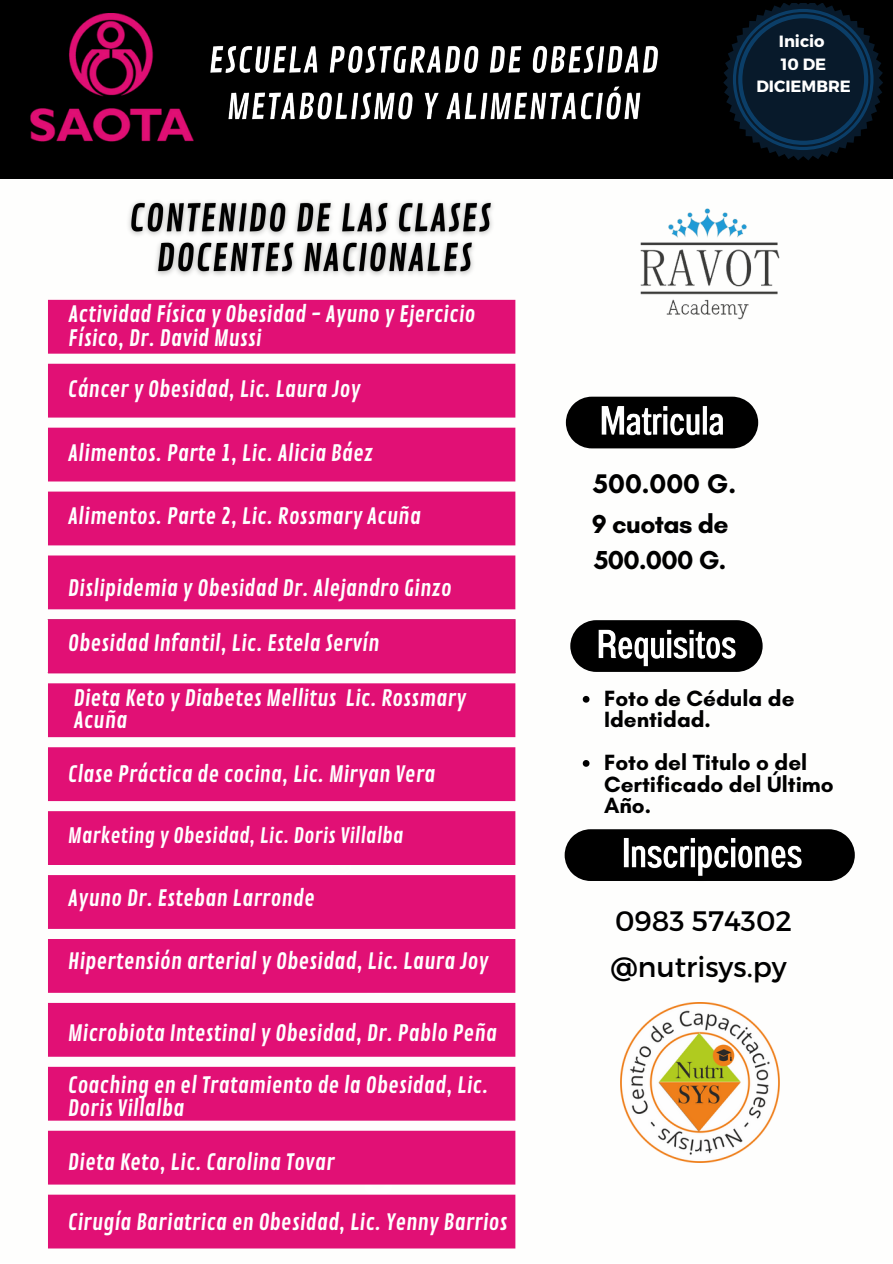
<style>
.page{position:relative;width:893px;height:1264px;background:#fff}
.page>*{position:absolute;margin:0;border:0;box-sizing:border-box;transform-origin:0 0}
.t1{font:28.05px/45.8px "Montserrat";color:#000}
.t2{font:700 27.45px "Glacial Indifference";color:#000}
.t3{font:700 26.4px/35.8px "Glacial Indifference";letter-spacing:-.025em;color:#000}
.t4{font:700 22.5px/21.3px "Glacial Indifference";color:#000}
.t5{font:22.05px/22.5px "Contrail One";color:#fff}
.t6{font:20.7px "Contrail One";color:#fff}
.t7{font:700 16.35px/22.5px "Montserrat";color:#fff;text-align:center}
</style>
<div class="page">
<div style="left:0;top:0;width:892px;height:179px;background:#000"></div>
<img style="left:30px;top:13px;width:164px;height:129px">
<img style="left:210px;top:46px;width:448px;height:74px">
<img style="left:128px;top:201px;width:365px;height:75px">
<svg style="left:566px;top:396px;width:192px;height:52px"></svg>
<img style="left:589px;top:396px;width:145px;height:53px">
<svg style="left:582px;top:696px;width:7px;height:6px"></svg>
<svg style="left:582px;top:760px;width:7px;height:6px"></svg>
<svg style="left:570px;top:622px;width:192px;height:48px"></svg>
<img style="left:586px;top:620px;width:160px;height:78px">
<svg style="left:564px;top:829px;width:290px;height:52px;background:#212121"></svg>
<img style="left:610px;top:829px;width:203px;height:52px">
<img style="left:620px;top:1002px;width:159px;height:160px">
<img style="left:640px;top:208px;width:140px;height:112px">
<svg style="left:48px;top:300px;width:467px;height:948px;background:#e53389"></svg>
<hr style="left:48px;top:620px;width:1px;height:52px;background:#e11075">
<hr style="left:514px;top:620px;width:1px;height:52px;background:#e11075">
<hr style="left:48px;top:619px;width:467px;height:1px;background:#e11075">
<hr style="left:48px;top:672px;width:467px;height:1px;background:#e11075">
<svg style="left:723px;top:4px;width:160px;height:156px"></svg>
<p class="t5" style="left:68px;top:303px;width:409px;line-height:23.5px">Actividad Física y Obesidad - Ayuno y Ejercicio<br>Físico, Dr. David Mussi</p>
<p class="t5" style="left:68px;top:378px;width:294px">Cáncer y Obesidad, Lic. Laura Joy</p>
<p class="t5" style="left:68px;top:442px;width:306px">Alimentos. Parte 1, Lic. Alicia Báez</p>
<p class="t5" style="left:68px;top:506px;width:354px">Alimentos. Parte 2, Lic. Rossmary Acuña</p>
<p class="t5" style="left:68px;top:577px;width:385px">Dislipidemia y Obesidad Dr. Alejandro Ginzo</p>
<p class="t5" style="left:68px;top:632px;width:313px">Obesidad Infantil, Lic. Estela Servín</p>
<p class="t5" style="left:73px;top:687px;width:394px">Dieta Keto y Diabetes Mellitus Lic. Rossmary<br>Acuña</p>
<p class="t5" style="left:68px;top:763px;width:369px">Clase Práctica de cocina, Lic. Miryan Vera</p>
<p class="t6" style="left:68px;top:823px;width:337px">Marketing y Obesidad, Lic. Doris Villalba</p>
<p class="t5" style="left:68px;top:887px;width:248px">Ayuno Dr. Esteban Larronde</p>
<p class="t5" style="left:68px;top:950px;width:422px">Hipertensión arterial y Obesidad, Lic. Laura Joy</p>
<p class="t5" style="left:68px;top:1022px;width:430px">Microbiota Intestinal y Obesidad, Dr. Pablo Peña</p>
<p class="t5" style="left:68px;top:1075px;width:422px">Coaching en el Tratamiento de la Obesidad, Lic.<br>Doris Villalba</p>
<p class="t5" style="left:68px;top:1151px;width:268px">Dieta Keto, Lic. Carolina Tovar</p>
<p class="t5" style="left:68px;top:1211px;width:441px">Cirugía Bariatrica en Obesidad, Lic. Yenny Barrios</p>
<p class="t7" style="left:756px;top:30px;width:96px">Inicio<br>10 DE<br>DICIEMBRE</p>
<p class="t2" style="left:593px;top:467px;width:144px">500.000 G.</p>
<p class="t3" style="left:592px;top:506px;width:138px">9 cuotas de<br>500.000 G.</p>
<p class="t4" style="left:604px;top:687px;width:192px">Foto de Cédula de<br>Identidad.</p>
<p class="t4" style="left:604px;top:751px;width:231px">Foto del Titulo o del<br>Certificado del Último<br>Año.</p>
<p class="t1" style="left:610px;top:897px;width:183px">0983 574302 @nutrisys.py</p>
</div>
